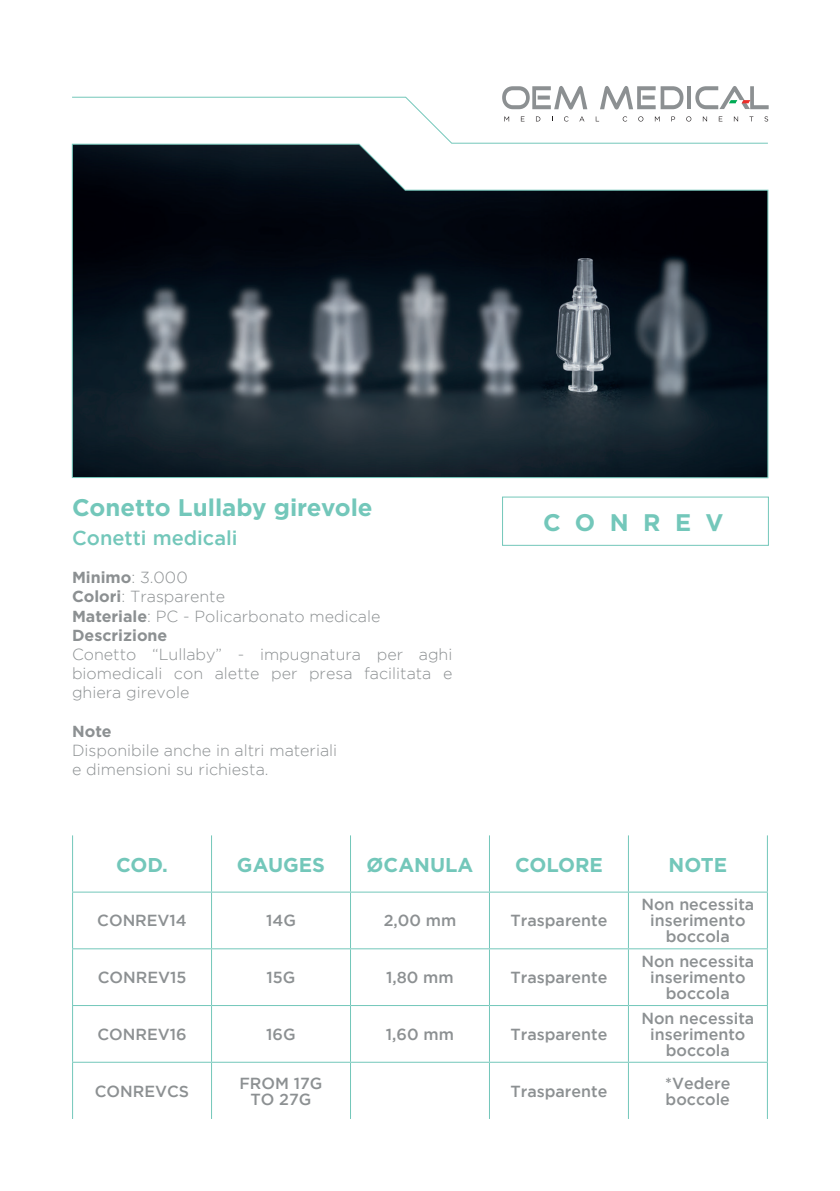
<style>
.page{position:relative;width:840px;height:1191px;background:#fff}
.page>*{position:absolute;margin:0;border:0;box-sizing:border-box;transform-origin:0 0}
.t1{font:700 24px "Gotham";color:#73c7ba}
.t2{font:700 20px "Gotham";color:#73c7ba}
.t3{font:500 20px "Gotham";color:#73c7ba}
.t4{font:500 16px/16px "Gotham";color:#8c9092;text-align:center}
.t5{font:300 16px/19.2px "Gotham";color:#8c9092}
.t6{font:700 16px "Gotham";color:#8c9092}
.s1{font-weight:700}
</style>
<div class="page">
<svg style="left:72px;top:86px;width:696px;height:58px"></svg>
<svg style="left:72px;top:144px;width:696px;height:334px;background:#314047"></svg>
<hr style="left:72px;top:835px;width:1px;height:56px;background:#73c7ba">
<hr style="left:211px;top:835px;width:1px;height:56px;background:#73c7ba">
<hr style="left:350px;top:835px;width:1px;height:56px;background:#73c7ba">
<hr style="left:488px;top:835px;width:1px;height:56px;background:#73c7ba">
<hr style="left:627px;top:835px;width:1px;height:56px;background:#73c7ba">
<hr style="left:766px;top:835px;width:1px;height:56px;background:#73c7ba">
<hr style="left:72px;top:891px;width:139px;height:1px;background:#73c7ba">
<hr style="left:72px;top:892px;width:1px;height:56px;background:#73c7ba">
<hr style="left:211px;top:891px;width:139px;height:1px;background:#73c7ba">
<hr style="left:211px;top:892px;width:1px;height:56px;background:#73c7ba">
<hr style="left:350px;top:891px;width:139px;height:1px;background:#73c7ba">
<hr style="left:350px;top:892px;width:1px;height:56px;background:#73c7ba">
<hr style="left:489px;top:891px;width:139px;height:1px;background:#73c7ba">
<hr style="left:488px;top:892px;width:1px;height:56px;background:#73c7ba">
<hr style="left:628px;top:891px;width:139px;height:1px;background:#73c7ba">
<hr style="left:627px;top:892px;width:1px;height:56px;background:#73c7ba">
<hr style="left:766px;top:892px;width:1px;height:56px;background:#73c7ba">
<hr style="left:72px;top:948px;width:139px;height:1px;background:#73c7ba">
<hr style="left:72px;top:949px;width:1px;height:56px;background:#73c7ba">
<hr style="left:211px;top:948px;width:139px;height:1px;background:#73c7ba">
<hr style="left:211px;top:949px;width:1px;height:56px;background:#73c7ba">
<hr style="left:350px;top:948px;width:139px;height:1px;background:#73c7ba">
<hr style="left:350px;top:949px;width:1px;height:56px;background:#73c7ba">
<hr style="left:489px;top:948px;width:139px;height:1px;background:#73c7ba">
<hr style="left:488px;top:949px;width:1px;height:56px;background:#73c7ba">
<hr style="left:628px;top:948px;width:139px;height:1px;background:#73c7ba">
<hr style="left:627px;top:949px;width:1px;height:56px;background:#73c7ba">
<hr style="left:766px;top:949px;width:1px;height:56px;background:#73c7ba">
<hr style="left:72px;top:1005px;width:139px;height:1px;background:#73c7ba">
<hr style="left:72px;top:1006px;width:1px;height:55px;background:#73c7ba">
<hr style="left:211px;top:1005px;width:139px;height:1px;background:#73c7ba">
<hr style="left:211px;top:1006px;width:1px;height:55px;background:#73c7ba">
<hr style="left:350px;top:1005px;width:139px;height:1px;background:#73c7ba">
<hr style="left:350px;top:1006px;width:1px;height:55px;background:#73c7ba">
<hr style="left:489px;top:1005px;width:139px;height:1px;background:#73c7ba">
<hr style="left:488px;top:1006px;width:1px;height:55px;background:#73c7ba">
<hr style="left:628px;top:1005px;width:139px;height:1px;background:#73c7ba">
<hr style="left:627px;top:1006px;width:1px;height:55px;background:#73c7ba">
<hr style="left:766px;top:1006px;width:1px;height:55px;background:#73c7ba">
<hr style="left:72px;top:1061px;width:139px;height:1px;background:#73c7ba">
<hr style="left:72px;top:1062px;width:1px;height:57px;background:#73c7ba">
<hr style="left:211px;top:1061px;width:139px;height:1px;background:#73c7ba">
<hr style="left:211px;top:1062px;width:1px;height:57px;background:#73c7ba">
<hr style="left:350px;top:1061px;width:139px;height:1px;background:#73c7ba">
<hr style="left:350px;top:1062px;width:1px;height:57px;background:#73c7ba">
<hr style="left:489px;top:1061px;width:139px;height:1px;background:#73c7ba">
<hr style="left:488px;top:1062px;width:1px;height:57px;background:#73c7ba">
<hr style="left:628px;top:1061px;width:139px;height:1px;background:#73c7ba">
<hr style="left:627px;top:1062px;width:1px;height:57px;background:#73c7ba">
<hr style="left:766px;top:1062px;width:1px;height:57px;background:#73c7ba">
<h1 class="t1" style="left:72px;top:491px;width:302px">Conetto Lullaby girevole</h1>
<p class="t3" style="left:72px;top:526px;width:167px">Conetti medicali</p>
<p class="t5" style="left:72px;top:568px;width:309px"><span class="s1">Minimo</span>: 3.000<br><span class="s1">Colori</span>: Trasparente<br><span class="s1">Materiale</span>: PC - Policarbonato medicale<br><span class="s1">Descrizione</span></p>
<p class="t5" style="left:72px;top:644px;width:381px;text-align:justify">Conetto “Lullaby” - impugnatura per aghi biomedicali con alette per presa facilitata e ghiera girevole</p>
<p class="t6" style="left:72px;top:720px;width:41px">Note</p>
<p class="t5" style="left:72px;top:740px;width:266px">Disponibile anche in altri materiali e dimensioni su richiesta.</p>
<h1 class="t1" style="left:543px;top:506px;width:182px">CONREV</h1>
<p class="t2" style="left:116px;top:851px;width:53px">COD.</p>
<p class="t2" style="left:237px;top:851px;width:89px">GAUGES</p>
<p class="t2" style="left:366px;top:851px;width:108px">ØCANULA</p>
<p class="t2" style="left:514px;top:851px;width:89px">COLORE</p>
<p class="t2" style="left:668px;top:851px;width:60px">NOTE</p>
<p class="t4" style="left:97px;top:912px;width:91px">CONREV14</p>
<p class="t4" style="left:266px;top:912px;width:31px">14G</p>
<p class="t4" style="left:383px;top:912px;width:74px">2,00 mm</p>
<p class="t4" style="left:510px;top:912px;width:98px">Trasparente</p>
<p class="t4" style="left:98px;top:969px;width:90px">CONREV15</p>
<p class="t4" style="left:266px;top:969px;width:30px">15G</p>
<p class="t4" style="left:386px;top:969px;width:69px">1,80 mm</p>
<p class="t4" style="left:510px;top:969px;width:98px">Trasparente</p>
<p class="t4" style="left:97px;top:1025px;width:91px">CONREV16</p>
<p class="t4" style="left:266px;top:1025px;width:31px">16G</p>
<p class="t4" style="left:386px;top:1025px;width:69px">1,60 mm</p>
<p class="t4" style="left:510px;top:1025px;width:98px">Trasparente</p>
<p class="t4" style="left:641px;top:896px;width:114px">Non necessita inserimento boccola</p>
<p class="t4" style="left:641px;top:953px;width:114px">Non necessita inserimento boccola</p>
<p class="t4" style="left:641px;top:1009px;width:114px">Non necessita inserimento boccola</p>
<p class="t4" style="left:95px;top:1082px;width:96px">CONREVCS</p>
<p class="t4" style="left:239px;top:1074px;width:84px">FROM 17G<br>TO 27G</p>
<p class="t4" style="left:510px;top:1082px;width:98px">Trasparente</p>
<p class="t4" style="left:664px;top:1074px;width:67px;text-align:left">*Vedere boccole</p>
</div>
